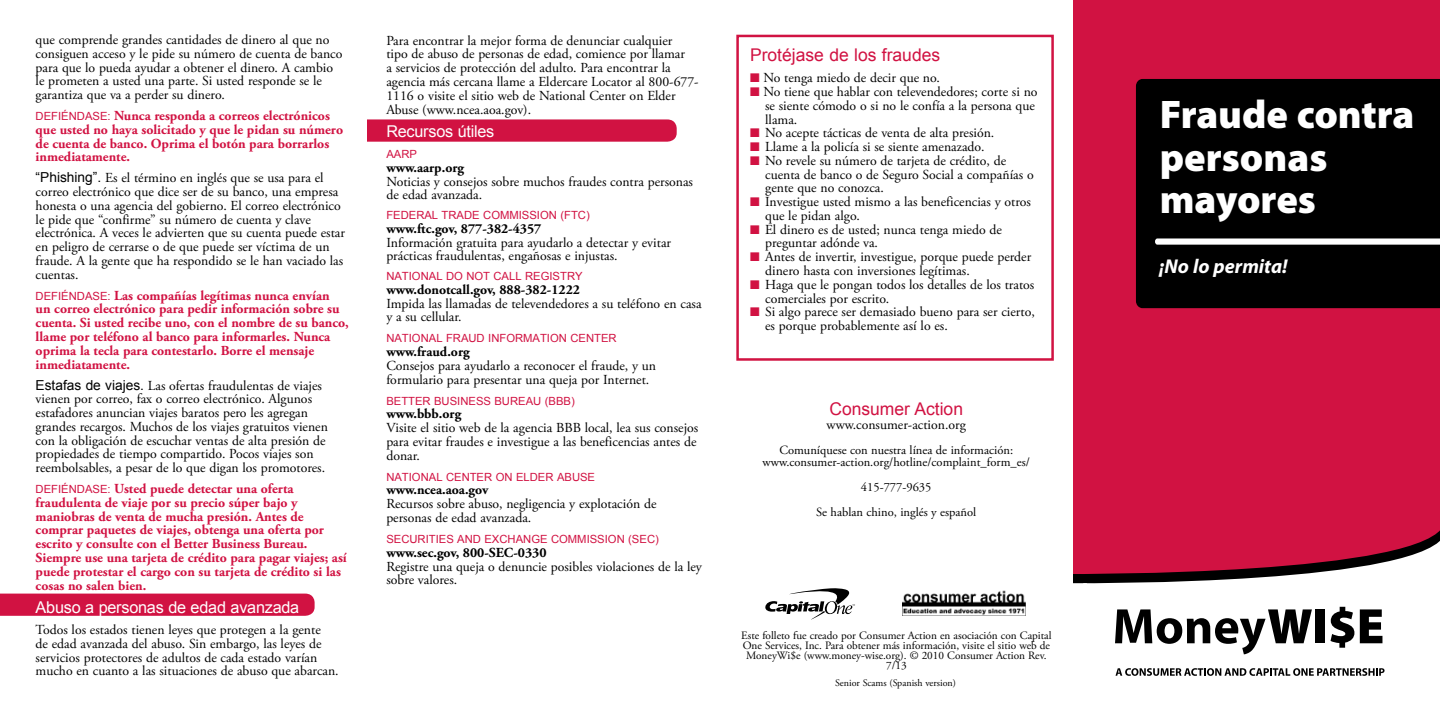
<style>
.page{position:relative;width:1440px;height:721px;background:#fff}
.page>*{position:absolute;margin:0;border:0;box-sizing:border-box;transform-origin:0 0}
.t1{font:900 40px/42.5px "Myriad Pro";color:#fff}
.t2{font:italic 700 20px "Myriad Pro";color:#fff}
.t3{font:17.5px "Arial";color:#d11242}
.t4{font:16.25px "Arial";letter-spacing:-.015em;color:#fff}
.t5{font:13.75px/13.8px "Adobe Garamond Pro";color:#000}
.t6{font:700 13.75px/13.8px "Adobe Garamond Pro";color:#d11242}
.t7{font:700 13.75px "Adobe Garamond Pro";color:#000}
.t8{font:12.5px/12.5px "Adobe Garamond Pro";color:#000;text-align:center}
.t9{font:11.25px/10px "Adobe Garamond Pro";color:#000;text-align:center}
.t10{font:11.25px "Arial";color:#d11242}
.t11{font:10px "Adobe Garamond Pro";color:#000}
.s1{font-family:"Arial";font-weight:400;font-size:11.25px}
.s2{font-family:"Arial"}
.s3{color:#d11242}
</style>
<div class="page">
<div style="left:330px;top:119px;width:347px;height:22px;background:#d11242;border-radius:9px"></div>
<div style="left:319px;top:115px;width:48px;height:56px;background:#fff"></div>
<div style="left:0;top:593px;width:315px;height:22px;background:#d11242"></div>
<div style="left:736px;top:35px;width:318px;height:325px;border:2px solid #d11242"></div>
<svg style="left:765px;top:588px;width:90px;height:31px"></svg>
<img style="left:902px;top:590px;width:124px;height:25px">
<div style="left:1073px;top:0;width:367px;height:700px;background:#d11242"></div>
<svg style="left:1083px;top:532px;width:357px;height:168px;fill:#fff"></svg>
<svg style="left:1115px;top:609px;width:197px;height:44px"></svg>
<div style="left:1316px;top:609px;width:9px;height:33px;background:#000"></div>
<svg style="left:1331px;top:606px;width:23px;height:41px"></svg>
<svg style="left:1360px;top:609px;width:22px;height:33px"></svg>
<svg style="left:1116px;top:667px;width:269px;height:8px"></svg>
<div style="left:1136px;top:79px;width:304px;height:229px;background:#000"></div>
<svg style="left:1155px;top:238px;width:285px;height:6px"></svg>
<div style="left:1073px;top:582px;width:14px;height:118px;background:#fff"></div>
<p class="t5" style="left:36px;top:33px;width:308px">que comprende grandes cantidades de dinero al que no consiguen acceso y le pide su número de cuenta de banco para que lo pueda ayudar a obtener el dinero. A cambio le prometen a usted una parte. Si usted responde se le garantiza que va a perder su dinero.</p>
<p class="t6" style="left:36px;top:109px;width:309px"><span class="s1">DEF IÉNDASE:</span> Nunca responda a correos electrónicos que usted no haya solicitado y que le pidan su número de cuenta de banco. Oprima el botón para borrarlos inmediatamente.</p>
<p class="t5" style="left:36px;top:171px;width:311px"><span class="s2">“PHISHING”.</span> Es el término en inglés que se usa para el correo electrónico que dice ser de su banco, una empresa honesta o una agencia del gobierno. El correo electrónico le pide que “confirme” su número de cuenta y clave electrónica. A veces le advierten que su cuenta puede estar en peligro de cerrarse o de que puede ser víctima de un fraude. A la gente que ha respondido se le han vaciado las cuentas.</p>
<p class="t6" style="left:36px;top:288px;width:315px"><span class="s1">DEF IÉNDASE:</span> Las compañías legítimas nunca envían<br>un correo electrónico para pedir información sobre su cuenta. Si usted recibe uno, con el nombre de su banco, llame por teléfono al banco para informarles. Nunca oprima la tecla para contestarlo. Borre el mensaje inmediatamente.</p>
<p class="t5" style="left:36px;top:378px;width:294px"><span class="s2">ESTAFAS DE VIAJES.</span> Las ofertas fraudulentas de viajes vienen por correo, fax o correo electrónico. Algunos estafadores anuncian viajes baratos pero les agregan grandes recargos. Muchos de los viajes gratuitos vienen con la obligación de escuchar ventas de alta presión de propiedades de tiempo compartido. Pocos viajes son reembolsables, a pesar de lo que digan los promotores.</p>
<p class="t6" style="left:36px;top:481px;width:313px"><span class="s1">DEF IÉNDASE:</span> Usted puede detectar una oferta fraudulenta de viaje por su precio súper bajo y maniobras de venta de mucha presión. Antes de comprar paquetes de viajes, obtenga una oferta por escrito y consulte con el Better Business Bureau.<br>Siempre use una tarjeta de crédito para pagar viajes; así puede protestar el cargo con su tarjeta de crédito si las cosas no salen bien.</p>
<p class="t4" style="left:36px;top:596px;width:265px">ABUSO A PERSONAS DE EDAD AVANZADA</p>
<p class="t5" style="left:36px;top:622px;width:305px">Todos los estados tienen leyes que protegen a la gente<br>de edad avanzada del abuso. Sin embargo, las leyes de servicios protectores de adultos de cada estado varían mucho en cuanto a las situaciones de abuso que abarcan.</p>
<p class="t5" style="left:386px;top:34px;width:314px">Para encontrar la mejor forma de denunciar cualquier<br>tipo de abuso de personas de edad, comience por llamar<br>a servicios de protección del adulto. Para encontrar la agencia más cercana llame a Eldercare Locator al 800-677- 1116 o visite el sitio web de National Center on Elder Abuse (www.ncea.aoa.gov).</p>
<p class="t4" style="left:386px;top:120px;width:110px">RECURSOS ÚTILES</p>
<p class="t10" style="left:386px;top:146px;width:32px">AARP</p>
<p class="t7" style="left:386px;top:159px;width:79px">www.aarp.org</p>
<p class="t5" style="left:386px;top:175px;width:308px">Noticias y consejos sobre muchos fraudes contra personas de edad avanzada.</p>
<p class="t10" style="left:386px;top:207px;width:205px">FEDERAL TRADE COMMISSION (FTC)</p>
<p class="t7" style="left:386px;top:220px;width:157px">www.ftc.gov, 877-382-4357</p>
<p class="t5" style="left:386px;top:235px;width:286px">Información gratuita para ayudarlo a detectar y evitar prácticas fraudulentas, engañosas e injustas.</p>
<p class="t10" style="left:386px;top:268px;width:9px">NAT</p>
<p class="t10" style="left:409px;top:268px;width:175px">IONAL DO N OT CALL REGISTRY</p>
<p class="t7" style="left:386px;top:281px;width:195px">www.donotcall.gov, 888-382-1222</p>
<p class="t5" style="left:386px;top:296px;width:317px">Impida las llamadas de televendedores a su teléfono en casa y a su cellular.</p>
<p class="t10" style="left:386px;top:331px;width:9px">NAT</p>
<p class="t10" style="left:409px;top:331px;width:205px">IONAL FRAUD I NFORMATION CENTER</p>
<p class="t7" style="left:386px;top:343px;width:85px">www.fraud.org</p>
<p class="t5" style="left:386px;top:359px;width:271px">Consejos para ayudarlo a reconocer el fraude, y un formulario para presentar una queja por Internet.</p>
<p class="t10" style="left:386px;top:393px;width:64px">BETTER BUSINESS</p>
<p class="t10" style="left:494px;top:393px;width:82px">BU REAU (BBB)</p>
<p class="t7" style="left:386px;top:405px;width:76px">www.bbb.org</p>
<p class="t5" style="left:386px;top:421px;width:313px">Visite el sitio web de la agencia BBB local, lea sus consejos para evitar fraudes e investigue a las beneficencias antes de donar.</p>
<p class="t10" style="left:386px;top:469px;width:138px">NATIONAL CENTER ON ELDE</p>
<p class="t10" style="left:545px;top:469px;width:35px">R ABUSE</p>
<p class="t7" style="left:386px;top:481px;width:103px">www.ncea.aoa.gov</p>
<p class="t5" style="left:386px;top:497px;width:272px">Recursos sobre abuso, negligencia y explotación de personas de edad avanzada.</p>
<p class="t10" style="left:386px;top:531px;width:274px">SECURITIES AND EXCHANGE COMMISSION (SEC)</p>
<p class="t7" style="left:386px;top:544px;width:162px">www.sec.gov, 800-SEC-0330</p>
<p class="t5" style="left:386px;top:559px;width:317px">Registre una queja o denuncie posibles violaciones de la ley sobre valores.</p>
<p class="t3" style="left:750px;top:44px;width:192px">PROTÉJASE DE LOS FRAUDES</p>
<p class="t5" style="left:750px;top:71px;width:191px"><span class="s3">■</span> No tenga miedo de decir que no.</p>
<p class="t5" style="left:765px;top:85px;width:274px;text-indent:-15px"><span class="s3">■</span> No tiene que hablar con televendedores; corte si no se siente cómodo o si no le confía a la persona que llama.</p>
<p class="t5" style="left:750px;top:126px;width:246px"><span class="s3">■</span> No acepte tácticas de venta de alta presión.</p>
<p class="t5" style="left:750px;top:140px;width:236px"><span class="s3">■</span> Llame a la policía si se siente amenazado.</p>
<p class="t5" style="left:765px;top:154px;width:270px;text-indent:-15px"><span class="s3">■</span> No revele su número de tarjeta de crédito, de cuenta de banco o de Seguro Social a compañías o gente que no conozca.</p>
<p class="t5" style="left:765px;top:195px;width:267px;text-indent:-15px"><span class="s3">■</span> Investigue usted mismo a las beneficencias y otros que le pidan algo.</p>
<p class="t5" style="left:765px;top:223px;width:238px;text-indent:-15px"><span class="s3">■</span> El dinero es de usted; nunca tenga miedo de preguntar adónde va.</p>
<p class="t5" style="left:765px;top:250px;width:268px;text-indent:-15px"><span class="s3">■</span> Antes de invertir, investigue, porque puede perder dinero hasta con inversiones legítimas.</p>
<p class="t5" style="left:765px;top:278px;width:271px;text-indent:-15px"><span class="s3">■</span> Haga que le pongan todos los detalles de los tratos comerciales por escrito.</p>
<p class="t5" style="left:765px;top:305px;width:271px;text-indent:-15px"><span class="s3">■</span> Si algo parece ser demasiado bueno para ser cierto, es porque probablemente así lo es.</p>
<p class="t3" style="left:829px;top:397px;width:135px">CONSUMER ACTION</p>
<p class="t5" style="left:827px;top:417px;width:141px">www.consumer-action.org</p>
<p class="t8" style="left:763px;top:443px;width:269px">Comuníquese con nuestra línea de información: www.consumer-action.org/hotline/complaint_form_es/</p>
<p class="t8" style="left:816px;top:474px;width:161px;line-height:25px">415-777-9635<br>Se hablan chino, inglés y español</p>
<p class="t9" style="left:741px;top:630px;width:312px">Este folleto fue creado por Consumer Action en asociación con Capital One Services, Inc. Para obtener más información, visite el sitio web de MoneyWi$e (www.money-wise.org). © 2010 Consumer Action Rev.<br>7/13</p>
<p class="t11" style="left:835px;top:676px;width:122px">Senior Scams (Spanish version)</p>
<h1 class="t1" style="left:1160px;top:92px;width:256px">Fraude contra personas mayores</h1>
<h2 class="t2" style="left:1159px;top:253px;width:130px">¡No lo permita!</h2>
</div>
